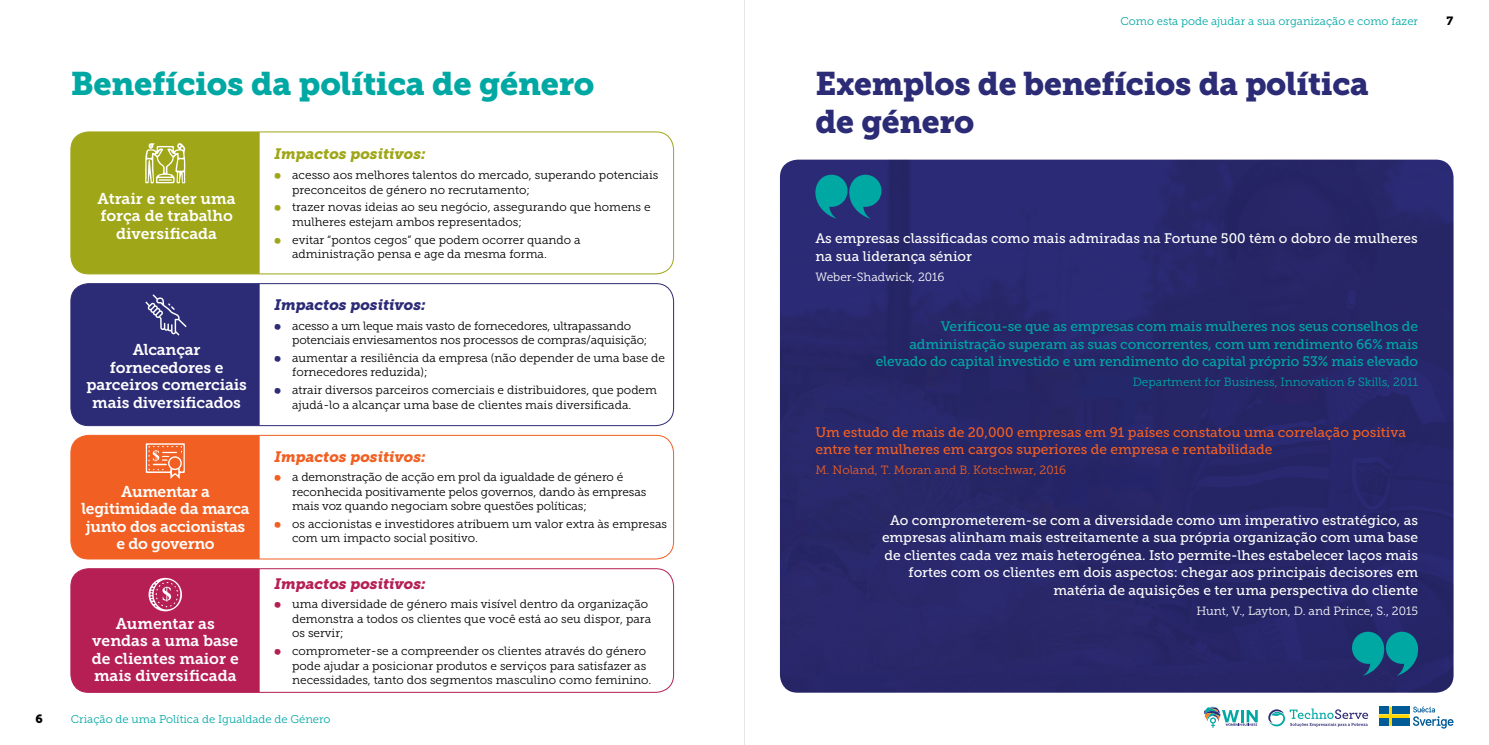
<style>
.page{position:relative;width:1489px;height:745px;background:#fff}
.page>*{position:absolute;margin:0;border:0;box-sizing:border-box;transform-origin:0 0}
.t1{font:32.5px/37.5px "Museo Slab 900";letter-spacing:-.01em;color:#2c2b76}
.t2{font:32.5px "Museo Slab 900";letter-spacing:-.01em;color:#00a8a4}
.t3{font:15.62px/17.5px "Museo Slab 700";letter-spacing:-.01em;color:#fff;text-align:center}
.t4{font:italic 15px "Museo Slab 900";color:#b51f54}
.t5{font:italic 15px "Museo Slab 900";color:#f15f22}
.t6{font:italic 15px "Museo Slab 900";color:#9fa617}
.t7{font:italic 15px "Museo Slab 900";color:#2c2b76}
.t8{font:13.75px/17.5px "Museo Slab 500";color:#fff}
.t9{font:13.75px/17.5px "Museo Slab 500";letter-spacing:-.01em;color:#00a8a4;text-align:right}
.t10{font:13.75px/17.5px "Museo Slab 500";color:#f15f22}
.t11{font:11.88px/14.4px "Museo Slab 300";color:#000}
.t12{font:11.88px "Museo Slab 300";color:#fff}
.t13{font:11.88px "Museo Slab 300";color:#00a8a4}
.t14{font:11.88px "Museo Slab 300";color:#f15f22}
.t15{font:11.88px "Museo Slab 900";color:#000}
.t16{font:11.25px "Museo Slab 300";color:#00a8a4}
.s1{font-family:"Kosmik Glyphs";color:#9fa617}
.s2{font-family:"Kosmik Glyphs";color:#2c2b76}
.s3{font-family:"Kosmik Glyphs";color:#f15f22}
.s4{font-family:"Kosmik Glyphs";color:#b51f54}
</style>
<div class="page">
<svg style="left:1204px;top:706px;width:53px;height:21px"></svg>
<svg style="left:1378px;top:706px;width:75px;height:22px"></svg>
<div style="left:1378px;top:706px;width:10px;height:7px;background:#005b96"></div>
<div style="left:1391px;top:706px;width:18px;height:7px;background:#005b96"></div>
<div style="left:1378px;top:717px;width:10px;height:8px;background:#005b96"></div>
<div style="left:1391px;top:717px;width:18px;height:8px;background:#005b96"></div>
<svg style="left:1268px;top:708px;width:99px;height:18px"></svg>
<div style="left:71px;top:568px;width:603px;height:124px;border:1px solid #b51f54;border-radius:18px"></div>
<div style="left:71px;top:568px;width:189px;height:123px;background:#b51f54"></div>
<img style="left:780px;top:159px;width:673px;height:533px">
<svg style="left:814px;top:175px;width:67px;height:44px;background:#107791"></svg>
<svg style="left:1351px;top:631px;width:67px;height:44px;background:#0e758c"></svg>
<div style="left:71px;top:435px;width:603px;height:124px;border:1px solid #f15f22;border-radius:18px"></div>
<div style="left:71px;top:435px;width:189px;height:123px;background:#f15f22"></div>
<div style="left:71px;top:131px;width:603px;height:143px;border:1px solid #9fa617;border-radius:18px"></div>
<div style="left:71px;top:132px;width:189px;height:142px;background:#9fa617"></div>
<div style="left:71px;top:283px;width:603px;height:142px;border:1px solid #2c2b76;border-radius:18px"></div>
<div style="left:71px;top:283px;width:189px;height:142px;background:#2c2b76"></div>
<hr style="left:744px;top:0;width:1px;height:744px;background:#e8e7e5">
<h1 class="t2" style="left:71px;top:65px;width:525px">Benefícios da política de género</h1>
<h2 class="t3" style="left:98px;top:189px;width:140px">Atrair e reter uma força de trabalho diversificada</h2>
<h2 class="t3" style="left:86px;top:341px;width:162px">Alcançar fornecedores e parceiros comerciais mais diversificados</h2>
<h2 class="t3" style="left:81px;top:482px;width:170px">Aumentar a legitimidade da marca junto dos accionistas e do governo</h2>
<h2 class="t3" style="left:92px;top:614px;width:148px">Aumentar as vendas a uma base de clientes maior e mais diversificada</h2>
<p class="t6" style="left:274px;top:145px;width:153px">Impactos positivos:</p>
<p class="t11" style="left:292px;top:168px;width:368px;text-indent:-18px"><span class="s1">v</span> acesso aos melhores talentos do mercado, superando potenciais preconceitos de género no recrutamento;</p>
<p class="t11" style="left:292px;top:200px;width:360px;text-indent:-18px"><span class="s1">v</span> trazer novas ideias ao seu negócio, assegurando que homens e mulheres estejam ambos representados;</p>
<p class="t11" style="left:292px;top:232px;width:290px;text-indent:-18px"><span class="s1">v</span> evitar “pontos cegos” que podem ocorrer quando a administração pensa e age da mesma forma.</p>
<p class="t7" style="left:274px;top:296px;width:153px">Impactos positivos:</p>
<p class="t11" style="left:292px;top:318px;width:357px;text-indent:-18px"><span class="s2">v</span> acesso a um leque mais vasto de fornecedores, ultrapassando potenciais enviesamentos nos processos de compras/aquisição;</p>
<p class="t11" style="left:292px;top:350px;width:374px;text-indent:-18px"><span class="s2">v</span> aumentar a resiliência da empresa (não depender de uma base de fornecedores reduzida);</p>
<p class="t11" style="left:292px;top:383px;width:366px;text-indent:-18px"><span class="s2">v</span> atrair diversos parceiros comerciais e distribuidores, que podem ajudá-lo a alcançar uma base de clientes mais diversificada.</p>
<p class="t5" style="left:274px;top:447px;width:153px">Impactos positivos:</p>
<p class="t11" style="left:292px;top:470px;width:356px;text-indent:-18px"><span class="s3">v</span> a demonstração de acção em prol da igualdade de género é reconhecida positivamente pelos governos, dando às empresas mais voz quando negociam sobre questões políticas;</p>
<p class="t11" style="left:292px;top:516px;width:376px;text-indent:-18px"><span class="s3">v</span> os accionistas e investidores atribuem um valor extra às empresas com um impacto social positivo.</p>
<p class="t4" style="left:274px;top:574px;width:153px">Impactos positivos:</p>
<p class="t11" style="left:292px;top:596px;width:360px;text-indent:-18px"><span class="s4">v</span> uma diversidade de género mais visível dentro da organização demonstra a todos os clientes que você está ao seu dispor, para os servir;</p>
<p class="t11" style="left:292px;top:643px;width:361px;text-indent:-18px"><span class="s4">v</span> comprometer-se a compreender os clientes através do género pode ajudar a posicionar produtos e serviços para satisfazer as necessidades, tanto dos segmentos masculino como feminino.</p>
<p class="t15" style="left:35px;top:711px;width:9px">6</p>
<p class="t16" style="left:71px;top:712px;width:261px">Criação de uma Política de Igualdade de Género</p>
<p class="t16" style="left:1120px;top:15px;width:299px">Como esta pode ajudar a sua organização e como fazer</p>
<p class="t15" style="left:1446px;top:14px;width:8px">7</p>
<h1 class="t1" style="left:815px;top:65px;width:555px">Exemplos de benefícios da política de género</h1>
<p class="t8" style="left:815px;top:229px;width:604px">As empresas classificadas como mais admiradas na Fortune 500 têm o dobro de mulheres na sua liderança sénior</p>
<p class="t12" style="left:815px;top:270px;width:131px">Weber-Shadwick, 2016</p>
<p class="t9" style="left:875px;top:317px;width:544px">Verificou-se que as empresas com mais mulheres nos seus conselhos de administração superam as suas concorrentes, com um rendimento 66% mais elevado do capital investido e um rendimento do capital próprio 53% mais elevado</p>
<p class="t13" style="left:1132px;top:375px;width:287px">Department for Business, Innovation &amp; Skills, 2011</p>
<p class="t10" style="left:815px;top:423px;width:592px">Um estudo de mais de 20,000 empresas em 91 países constatou uma correlação positiva entre ter mulheres em cargos superiores de empresa e rentabilidade</p>
<p class="t14" style="left:815px;top:463px;width:252px">M. Noland, T. Moran and B. Kotschwar, 2016</p>
<p class="t8" style="left:882px;top:511px;width:537px;text-align:right">Ao comprometerem-se com a diversidade como um imperativo estratégico, as empresas alinham mais estreitamente a sua própria organização com uma base de clientes cada vez mais heterogénea. Isto permite-lhes estabelecer laços mais fortes com os clientes em dois aspectos: chegar aos principais decisores em matéria de aquisições e ter uma perspectiva do cliente</p>
<p class="t12" style="left:1196px;top:604px;width:223px">Hunt, V., Layton, D. and Prince, S., 2015</p>
</div>
